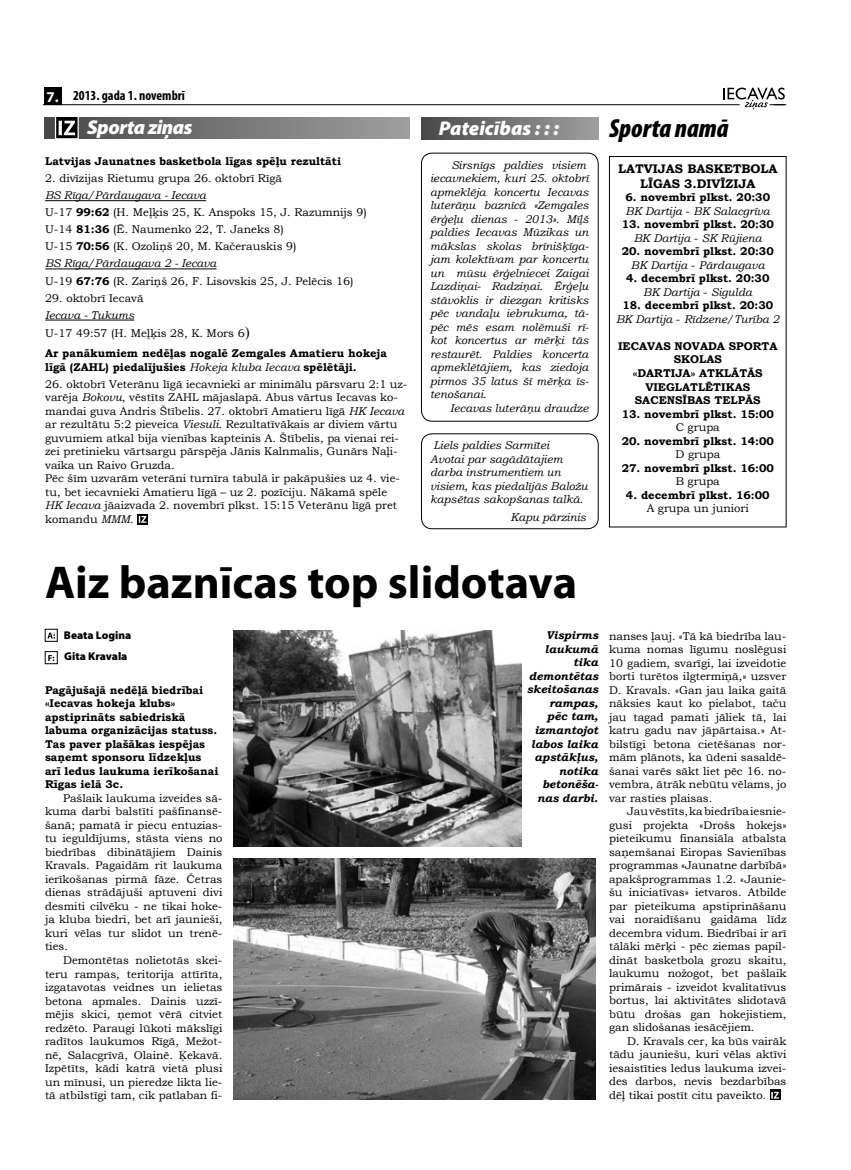
<style>
.page{position:relative;width:851px;height:1170px;background:#fff}
.page>*{position:absolute;margin:0;border:0;box-sizing:border-box;transform-origin:0 0}
.t1{font:700 46.25px "Myriad Pro";color:#000}
.t2{font:italic 900 condensed 26.25px "Myriad Pro";color:#000}
.t3{font:italic 900 20px "Myriad Pro";letter-spacing:-.01em;color:#fff}
.t4{font:700 condensed 13.75px "Myriad Pro";color:#000}
.t5{font:700 12.5px "Bookman Old Style";color:#000}
.t6{font:11.25px/13.5px "Bookman Old Style";color:#000;text-align:justify}
.t7{font:700 11.25px/13.5px "Bookman Old Style";color:#000}
.t8{font:italic 11.25px/13.5px "Bookman Old Style";color:#000}
.t9{font:italic 700 11.25px/13.5px "Bookman Old Style";color:#000;text-align:right}
.t10{font:900 11.25px/21.6px "Myriad Pro";color:#000}
.s1{font-stretch:normal;font-size:15px;color:#fff}
.s2{font-style:italic}
.s3{font-weight:700}
.s4{font-family:"Times New Roman";font-size:15px}
.s5{font-weight:400;font-style:italic}
.s6{font-weight:400}
.s7{font-weight:700;font-style:normal}
.s8{font-style:normal}
</style>
<div class="page">
<hr style="left:44px;top:104px;width:695px;height:1px;background:#000">
<div style="left:44px;top:87px;width:17px;height:18px;background:#000"></div>
<svg style="left:723px;top:88px;width:63px;height:22px"></svg>
<div style="left:44px;top:117px;width:366px;height:21px;background:linear-gradient(to right,#494949,#9f9f9f)"></div>
<svg style="left:54px;top:117px;width:25px;height:22px"></svg>
<hr style="left:45px;top:200px;width:161px;height:1px;background:#000">
<hr style="left:45px;top:268px;width:171px;height:1px;background:#000">
<hr style="left:45px;top:320px;width:89px;height:1px;background:#000">
<svg style="left:137px;top:514px;width:11px;height:10px"></svg>
<svg style="left:139px;top:516px;width:7px;height:6px"></svg>
<div style="left:609px;top:156px;width:177px;height:371px;border:1px solid #000"></div>
<div style="left:421px;top:117px;width:177px;height:22px;background:linear-gradient(to right,#494949,#9f9f9f)"></div>
<div style="left:421px;top:153px;width:177px;height:268px;border:1px solid #000;border-radius:11px"></div>
<div style="left:421px;top:433px;width:177px;height:96px;border:1px solid #000;border-radius:11px"></div>
<svg style="left:770px;top:1089px;width:10px;height:11px"></svg>
<svg style="left:771px;top:1091px;width:7px;height:7px"></svg>
<svg style="left:47px;top:632px;width:8px;height:6px"></svg>
<svg style="left:48px;top:655px;width:6px;height:6px"></svg>
<div style="left:45px;top:651px;width:12px;height:12px;border:1px solid #000"></div>
<img style="left:233px;top:630px;width:288px;height:216px">
<img style="left:233px;top:858px;width:362px;height:240px">
<p class="t4" style="left:55px;top:87px;width:132px"><span class="s1">.</span> 2013. gada 1. novembrī</p>
<h3 class="t3" style="left:87px;top:114px;width:107px">Sporta ziņas</h3>
<p class="t7" style="left:45px;top:154px;width:297px">Latvijas Jaunatnes basketbola līgas spēļu rezultāti</p>
<p class="t6" style="left:45px;top:172px;width:238px">2. divīzijas Rietumu grupa 26. oktobrī Rīgā</p>
<p class="t6" style="left:45px;top:187px;width:323px;line-height:17px;text-align:left"><span class="s2">BS Rīga/Pārdaugava - Iecava<br></span>U-17 <span class="s3">99:62</span> (H. Meļķis 25, K. Anspoks 15, J. Razumnijs 9)<br>U-14 <span class="s3">81:36</span> (Ē. Naumenko 22, T. Janeks 8)<br>U-15 <span class="s3">70:56</span> (K. Ozoliņš 20, M. Kačerauskis 9)<br><span class="s2">BS Rīga/Pārdaugava 2 - Iecava<br></span>U-19 <span class="s3">67:76</span> (R. Zariņš 26, F. Lisovskis 25, J. Pelēcis 16)</p>
<p class="t6" style="left:45px;top:291px;width:100px">29. oktobrī Iecavā</p>
<p class="t6" style="left:45px;top:306px;width:206px;line-height:18px"><span class="s2">Iecava - Tukums<br></span>U-17 49:57 (H. Meļķis 28, K. Mors 6<span class="s4">)</span></p>
<p class="t7" style="left:45px;top:346px;width:343px">Ar panākumiem nedēļas nogalē Zemgales Amatieru hokeja līgā (ZAHL) piedalījušies <span class="s5">Hokeja kluba Iecava</span> spēlētāji.</p>
<p class="t6" style="left:45px;top:377px;width:364px;text-align:left">26. oktobrī Veterānu līgā iecavnieki ar minimālu pārsvaru 2:1 uz&shy;varēja <span class="s2">Bokovu</span>, vēstīts ZAHL mājaslapā. Abus vārtus Iecavas ko&shy;mandai guva Andris Štībelis. 27. oktobrī Amatieru līgā <span class="s2">HK Iecava </span>ar rezultātu 5:2 pieveica <span class="s2">Viesuli</span>. Rezultatīvākais ar diviem vārtu guvumiem atkal bija vienības kapteinis A. Štībelis, pa vienai rei&shy;zei pretinieku vārtsargu pārspēja Jānis Kalnmalis, Gunārs Naļi&shy;vaika un Raivo Gruzda.<br>Pēc šīm uzvarām veterāni turnīra tabulā ir pakāpušies uz 4. vie&shy;tu, bet iecavnieki Amatieru līgā – uz 2. pozīciju. Nākamā spēle<br><span class="s2">HK Iecava</span> jāaizvada 2. novembrī plkst. 15:15 Veterānu līgā pret komandu <span class="s2">MMM</span>.</p>
<h3 class="t3" style="left:439px;top:115px;width:122px">Pateicības : : :</h3>
<p class="t8" style="left:430px;top:158px;width:160px;text-indent:21px">Sirsnīgs paldies visiem iecavnekiem, kuri 25. oktobrī apmeklēja koncertu Iecavas luterāņu baznīcā «Zemgales ērģeļu dienas - 2013». Mīļš paldies Iecavas Mūzikas un mākslas skolas brīnišķīga&shy;jam kolektīvam par koncertu un mūsu ērģelniecei Zaigai<br>Lazdiņai- Radziņai. Ērģeļu stāvoklis ir diezgan kritisks pēc vandaļu iebrukuma, tā&shy;pēc mēs esam nolēmuši rī&shy;kot koncertus ar mērķi tās restaurēt. Paldies koncerta apmeklētājiem, kas ziedoja pirmos 35 latus šī mērķa īs&shy;tenošanai.</p>
<p class="t8" style="left:450px;top:401px;width:140px">Iecavas luterāņu draudze</p>
<p class="t8" style="left:430px;top:438px;width:159px">Liels paldies Sarmītei<br>Avotai par sagādātajiem darba instrumentiem un visiem, kas piedalījās Baložu kapsētas sakopšanas talkā.</p>
<p class="t8" style="left:510px;top:510px;width:77px">Kapu pārzinis</p>
<h2 class="t2" style="left:609px;top:112px;width:121px">Sporta namā</h2>
<p class="t5" style="left:618px;top:159px;width:18px">Latvijas</p>
<p class="t5" style="left:687px;top:159px;width:10px">basketbola</p>
<p class="t5" style="left:640px;top:174px;width:9px">līgas</p>
<p class="t5" style="left:684px;top:174px;width:21px">3.divīzija</p>
<p class="t7" style="left:625px;top:191px;width:146px">6. novembrī plkst. 20:30<br><span class="s5">BK Dartija</span> <span class="s6">-</span> <span class="s5">BK Salacgrīva</span></p>
<p class="t7" style="left:621px;top:218px;width:154px;text-align:center">13. novembrī plkst. 20:30<br><span class="s5">BK Dartija</span> <span class="s6">-</span> <span class="s5">SK Rūjiena</span></p>
<p class="t7" style="left:621px;top:245px;width:153px;text-align:center">20. novembrī plkst. 20:30<br><span class="s5">BK Dartija</span> <span class="s6">-</span> <span class="s5">Pārdaugava</span></p>
<p class="t7" style="left:626px;top:272px;width:145px;text-align:center">4. decembrī plkst. 20:30<br><span class="s5">BK Dartija</span> <span class="s6">-</span> <span class="s5">Sigulda</span></p>
<p class="t8" style="left:616px;top:299px;width:165px;text-align:center"><span class="s7">18. decembrī plkst. 20:30<br></span>BK Dartija <span class="s8">-</span> Rīdzene/Turība 2</p>
<p class="t7" style="left:618px;top:339px;width:14px">Iecavas</p>
<p class="t7" style="left:674px;top:339px;width:10px">novada</p>
<p class="t7" style="left:728px;top:339px;width:9px">spo</p>
<p class="t7" style="left:752px;top:339px;width:18px">rta</p>
<p class="t7" style="left:673px;top:353px;width:9px">skolas</p>
<p class="t7" style="left:632px;top:366px;width:39px">«Dartija</p>
<p class="t7" style="left:690px;top:366px;width:18px">» atkl</p>
<p class="t7" style="left:731px;top:366px;width:31px">ātās</p>
<p class="t7" style="left:645px;top:380px;width:9px">vieglatlētikas</p>
<p class="t7" style="left:634px;top:393px;width:9px">sacensības</p>
<p class="t7" style="left:714px;top:393px;width:9px">telp</p>
<p class="t7" style="left:745px;top:393px;width:15px">ās</p>
<p class="t7" style="left:621px;top:407px;width:154px">13. novembrī plkst. 15:00</p>
<p class="t6" style="left:675px;top:420px;width:46px">C grupa</p>
<p class="t7" style="left:621px;top:434px;width:154px">20. novembrī plkst. 14:00</p>
<p class="t6" style="left:675px;top:447px;width:46px">D grupa</p>
<p class="t7" style="left:621px;top:461px;width:154px">27. novembrī plkst. 16:00</p>
<p class="t6" style="left:675px;top:474px;width:46px">B grupa</p>
<p class="t7" style="left:626px;top:488px;width:145px">4. decembrī plkst. 16:00</p>
<p class="t6" style="left:646px;top:501px;width:104px">A grupa un juniori</p>
<h1 class="t1" style="left:45px;top:552px;width:533px">Aiz baznīcas top slidotava</h1>
<p class="t9" style="left:526px;top:628px;width:73px">Vispirms laukumā tika demontētas skeitošanas rampas, pēc tam, izmantojot labos laika apstākļus, notika betonēša&shy;nas darbi.</p>
<p class="t10" style="left:64px;top:623px;width:69px">Beata Logina<br>Gita Kravala</p>
<p class="t7" style="left:45px;top:683px;width:175px">Pagājušajā nedēļā biedrībai «Iecavas hokeja klubs» apstiprināts sabiedriskā labuma organizācijas statuss.<br>Tas paver plašākas iespējas saņemt sponsoru līdzekļus arī ledus laukuma ierīkošanai<br>Rīgas ielā 3c.</p>
<p class="t6" style="left:45px;top:791px;width:179px;text-indent:18px">Pašlaik laukuma izveides sā&shy;kuma darbi balstīti pašfinansē&shy;šanā; pamatā ir piecu entuzias&shy;tu ieguldījums, stāsta viens no biedrības dibinātājiem Dainis Kravals. Pagaidām rit laukuma ierīkošanas pirmā fāze. Četras dienas strādājuši aptuveni divi desmiti cilvēku - ne tikai hoke&shy;ja kluba biedri, bet arī jaunieši, kuri vēlas tur slidot un trenē&shy;ties.</p>
<p class="t6" style="left:45px;top:953px;width:179px;text-indent:18px">Demontētas nolietotās skei&shy;teru rampas, teritorija attīrīta, izgatavotas veidnes un ielietas betona apmales. Dainis uzzī&shy;mējis skici, ņemot vērā citviet redzēto. Paraugi lūkoti mākslīgi radītos laukumos Rīgā, Mežot&shy;nē, Salacgrīvā, Olainē. Ķekavā.<br>Izpētīts, kādi katrā vietā plusi un mīnusi, un pieredze likta lie&shy;tā atbilstīgi tam, cik patlaban fi-</p>
<p class="t6" style="left:609px;top:629px;width:179px">nanses ļauj. «Tā kā biedrība lau&shy;kuma nomas līgumu noslēgusi 10 gadiem, svarīgi, lai izveidotie borti turētos ilgtermiņā,» uzsver D. Kravals. «Gan jau laika gaitā nāksies kaut ko pielabot, taču jau tagad pamati jāliek tā, lai katru gadu nav jāpārtaisa.» At&shy;bilstīgi betona cietēšanas nor&shy;mām plānots, ka ūdeni sasaldē&shy;šanai varēs sākt liet pēc 16. no&shy;vembra, ātrāk nebūtu vēlams, jo var rasties plaisas.</p>
<p class="t6" style="left:609px;top:804px;width:179px;text-indent:18px">Jau vēstīts, ka biedrība iesnie&shy;gusi projekta «Drošs hokejs» pieteikumu finansiāla atbalsta saņemšanai Eiropas Savienības programmas «Jaunatne darbībā» apakšprogrammas 1.2. «Jaunie&shy;šu iniciatīvas» ietvaros. Atbilde par pieteikuma apstiprināšanu vai noraidīšanu gaidāma līdz decembra vidum. Biedrībai ir arī tālāki mērķi - pēc ziemas papil&shy;dināt basketbola grozu skaitu, laukumu nožogot, bet pašlaik primārais - izveidot kvalitatīvus bortus, lai aktivitātes slidotavā būtu drošas gan hokejistiem, gan slidošanas iesācējiem.</p>
<p class="t6" style="left:609px;top:1034px;width:179px;text-indent:18px">D. Kravals cer, ka būs vairāk tādu jauniešu, kuri vēlas aktīvi iesaistīties ledus laukuma izvei&shy;des darbos, nevis bezdarbības dēļ tikai postīt citu paveikto.</p>
</div>
